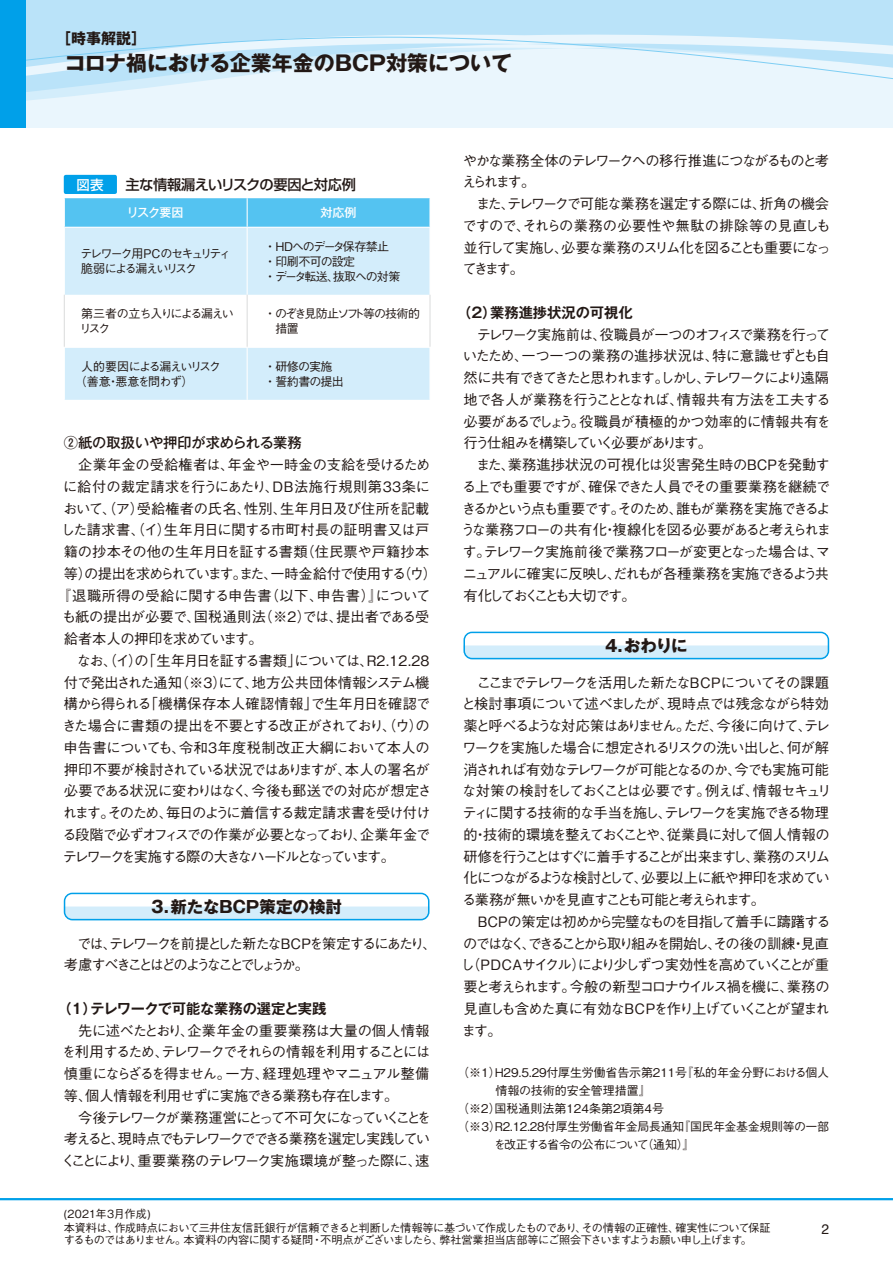
<style>
.page{position:relative;width:893px;height:1263px;background:#fff}
.page>*{position:absolute;margin:0;border:0;box-sizing:border-box;transform-origin:0 0}
.t1{font:700 21px "Gothic MB101 Pro";color:#221815}
.t2{font:700 16.5px "Gothic MB101 Pro";letter-spacing:-.02em;color:#221815}
.t3{font:700 15px "Gothic MB101 Pro";color:#221815}
.t4{font:500 14.25px/21.8px "Gothic BBB Pro";letter-spacing:-.08em;color:#221815}
.t5{font:500 14.25px/21.8px "Gothic BBB Pro";letter-spacing:-.105em;color:#221815}
.t6{font:500 14.25px "Gothic BBB Pro";letter-spacing:-.01em;color:#221815}
.t7{font:500 14.25px "Gothic BBB Pro";letter-spacing:-.06em;color:#221815}
.t8{font:500 14.25px "Gothic BBB Pro";letter-spacing:-.015em;color:#221815}
.t9{font:500 14.25px "Gothic BBB Pro";letter-spacing:-.05em;color:#221815}
.t10{font:500 14.25px/21.8px "Gothic BBB Pro";letter-spacing:-.15em;color:#221815}
.t11{font:500 14.25px "Gothic BBB Pro";letter-spacing:.035em;color:#221815}
.t12{font:500 14.25px "Gothic BBB Pro";letter-spacing:.01em;color:#221815}
.t13{font:500 14.25px "Gothic BBB Pro";letter-spacing:-.005em;color:#221815}
.t14{font:500 14.25px "Gothic BBB Pro";letter-spacing:.02em;color:#221815}
.t15{font:500 14.25px "Gothic BBB Pro";letter-spacing:-.145em;color:#221815}
.t16{font:700 14.25px "Gothic MB101 Pro De";letter-spacing:-.02em;color:#221815}
.t17{font:500 14.25px "Shin Go Pro";letter-spacing:-.035em;color:#221815}
.t18{font:500 14.25px "Gothic MB101 Pro";letter-spacing:-.005em;color:#221815}
.t19{font:700 14.25px "Gothic MB101 Pro De";color:#221815}
.t20{font:13.8px "Helvetica";color:#221815}
.t21{font:500 13.5px "Shin Go Pro";color:#fff}
.t22{font:500 12px "Gothic BBB Pro";letter-spacing:-.015em;color:#221815}
.t23{font:500 12px "Gothic BBB Pro";letter-spacing:-.03em;color:#221815}
.t24{font:500 12px/15px "Gothic BBB Pro";letter-spacing:-.08em;color:#221815}
.t25{font:500 12px "Gothic BBB Pro";color:#221815}
.t26{font:500 12px/15px "Gothic BBB Pro";letter-spacing:-.15em;color:#221815}
.t27{font:500 12px/15px "Gothic BBB Pro";letter-spacing:-.105em;color:#221815}
.t28{font:500 12px "Gothic BBB Pro";letter-spacing:-.07em;color:#221815}
.t29{font:500 12px/15px "Gothic BBB Pro";letter-spacing:-.115em;color:#221815}
.t30{font:500 12px/15px "Gothic BBB Pro";letter-spacing:-.11em;color:#221815}
.t31{font:500 12px/15px "Gothic BBB Pro";letter-spacing:-.05em;color:#221815}
.t32{font:500 12px "Gothic MB101 Pro";letter-spacing:-.025em;color:#fff}
.t33{font:500 11.1px/14.9px "Gothic BBB Pro";letter-spacing:-.05em;color:#221815}
.t34{font:500 11.1px "Gothic BBB Pro";letter-spacing:-.07em;color:#221815}
</style>
<div class="page">
<div style="left:0;top:9px;width:893px;height:119px;background:#eaf6fd"></div>
<div style="left:26px;top:0;width:867px;height:37px;background:#bae3f9"></div>
<svg style="left:26px;top:37px;width:867px;height:64px"></svg>
<div style="left:0;top:0;width:26px;height:128px;background:#00a0e9"></div>
<div style="left:64px;top:175px;width:53px;height:19px;background:#00a0e9;border-radius:2px"></div>
<svg style="left:65px;top:228px;width:364px;height:172px;fill:#d3edfb"></svg>
<hr style="left:247px;top:228px;width:1px;height:67px;background:#fff">
<hr style="left:64px;top:347px;width:183px;height:1px;background:#fff">
<hr style="left:247px;top:347px;width:184px;height:1px;background:#fff">
<hr style="left:247px;top:348px;width:1px;height:52px;background:#fff">
<hr style="left:64px;top:295px;width:1px;height:52px;background:#dcdddd">
<hr style="left:247px;top:295px;width:1px;height:52px;background:#dcdddd">
<hr style="left:429px;top:295px;width:2px;height:52px;background:#dcdddd">
<svg style="left:64px;top:198px;width:365px;height:29px;background:#57c4f1"></svg>
<svg style="left:64px;top:893px;width:365px;height:27px"></svg>
<svg style="left:463px;top:632px;width:366px;height:27px"></svg>
<hr style="left:0;top:1198px;width:893px;height:2px;background:#00a0e9">
<p class="t3" style="left:56px;top:26px;width:91px">［時事解説］</p>
<h1 class="t1" style="left:65px;top:46px;width:449px">コロナ禍における企業年金のＢＣＰ対策について</h1>
<p class="t21" style="left:77px;top:173px;width:28px">図表</p>
<p class="t17" style="left:125px;top:173px;width:232px">主な情報漏えいリスクの要因と対応例</p>
<p class="t32" style="left:127px;top:203px;width:58px">リスク要因</p>
<p class="t32" style="left:321px;top:203px;width:37px">対応例</p>
<p class="t26" style="left:81px;top:245px;width:152px">テレワーク用PCのセキュリティ脆弱による漏えいリスク</p>
<p class="t24" style="left:264px;top:237px;width:138px">・HDへのデータ保存禁止・印刷不可の設定<br>・データ転送、抜取への対策</p>
<p class="t30" style="left:79px;top:305px;width:156px">第三者の立ち入りによる漏えいリスク</p>
<p class="t29" style="left:264px;top:305px;width:157px">・のぞき見防止ソフト等の技術的　措置</p>
<p class="t27" style="left:75px;top:357px;width:147px;text-indent:6px">人的要因による漏えいリスク（善意・悪意を問わず）</p>
<p class="t31" style="left:264px;top:357px;width:81px">・研修の実施・誓約書の提出</p>
<p class="t18" style="left:64px;top:431px;width:240px">②紙の取扱いや押印が求められる業務</p>
<p class="t8" style="left:64px;top:453px;width:368px">　企業年金の受給権者は、年金や一時金の支給を受けるため</p>
<p class="t11" style="left:63px;top:475px;width:368px">に給付の裁定請求を行うにあたり、DB法施行規則第33条に</p>
<p class="t8" style="left:63px;top:497px;width:368px">おいて、（ア）受給権者の氏名、性別、生年月日及び住所を記載</p>
<p class="t6" style="left:61px;top:519px;width:370px">した請求書、（イ）生年月日に関する市町村長の証明書又は戸</p>
<p class="t13" style="left:64px;top:540px;width:367px">籍の抄本その他の生年月日を証する書類（住民票や戸籍抄本</p>
<p class="t4" style="left:64px;top:561px;width:375px">等）の提出を求められています。また、一時金給付で使用する（ウ）</p>
<p class="t12" style="left:57px;top:584px;width:375px">『退職所得の受給に関する申告書（以下、申告書）』について</p>
<p class="t6" style="left:62px;top:606px;width:369px">も紙の提出が必要で、国税通則法（※２）では、提出者である受</p>
<p class="t4" style="left:64px;top:626px;width:200px">給者本人の押印を求めています。</p>
<p class="t4" style="left:64px;top:648px;width:367px">　なお、（イ）の「生年月日を証する書類」については、R2.12.28</p>
<p class="t7" style="left:64px;top:671px;width:367px">付で発出された通知（※３）にて、地方公共団体情報システム機</p>
<p class="t9" style="left:64px;top:693px;width:368px">構から得られる「機構保存本人確認情報」で生年月日を確認で</p>
<p class="t4" style="left:62px;top:713px;width:369px">きた場合に書類の提出を不要とする改正がされており、（ウ）の</p>
<p class="t14" style="left:64px;top:736px;width:368px">申告書についても、令和3年度税制改正大綱において本人の</p>
<p class="t7" style="left:64px;top:758px;width:367px">押印不要が検討されている状況ではありますが、本人の署名が</p>
<p class="t9" style="left:64px;top:779px;width:369px">必要である状況に変わりはなく、今後も郵送での対応が想定さ</p>
<p class="t4" style="left:63px;top:800px;width:369px">れます。そのため、毎日のように着信する裁定請求書を受け付け</p>
<p class="t4" style="left:62px;top:822px;width:370px">る段階で必ずオフィスでの作業が必要となっており、企業年金で</p>
<p class="t15" style="left:63px;top:845px;width:334px">テレワークを実施する際の大きなハードルとなっています。</p>
<p class="t2" style="left:149px;top:893px;width:194px">３．新たなＢＣＰ策定の検討</p>
<p class="t10" style="left:64px;top:931px;width:374px">　では、テレワークを前提とした新たなBCPを策定するにあたり、考慮すべきことはどのようなことでしょうか。</p>
<p class="t16" style="left:57px;top:997px;width:270px">（１）テレワークで可能な業務の選定と実践</p>
<p class="t4" style="left:61px;top:1018px;width:372px">　先に述べたとおり、企業年金の重要業務は大量の個人情報を利用するため、テレワークでそれらの情報を利用することには慎重にならざるを得ません。一方、経理処理やマニュアル整備等、個人情報を利用せずに実施できる業務も存在します。<br>　今後テレワークが業務運営にとって不可欠になっていくことを考えると、現時点でもテレワークでできる業務を選定し実践していくことにより、重要業務のテレワーク実施環境が整った際に、速</p>
<p class="t4" style="left:462px;top:148px;width:370px">やかな業務全体のテレワークへの移行推進につながるものと考えられます。<br>　また、テレワークで可能な業務を選定する際には、折角の機会ですので、それらの業務の必要性や無駄の排除等の見直しも並行して実施し、必要な業務のスリム化を図ることも重要になってきます。</p>
<p class="t19" style="left:457px;top:301px;width:177px">（２）業務進捗状況の可視化</p>
<p class="t4" style="left:461px;top:322px;width:372px">　テレワーク実施前は、役職員が一つのオフィスで業務を行っていたため、一つ一つの業務の進捗状況は、特に意識せずとも自然に共有できてきたと思われます。しかし、テレワークにより遠隔地で各人が業務を行うこととなれば、情報共有方法を工夫する必要があるでしょう。役職員が積極的かつ効率的に情報共有を行う仕組みを構築していく必要があります。<br>　また、業務進捗状況の可視化は災害発生時のBCPを発動する上でも重要ですが、確保できた人員でその重要業務を継続できるかという点も重要です。そのため、誰もが業務を実施できるような業務フローの共有化・複線化を図る必要があると考えられます。テレワーク実施前後で業務フローが変更となった場合は、マニュアルに確実に反映し、だれもが各種業務を実施できるよう共有化しておくことも大切です。</p>
<p class="t2" style="left:605px;top:632px;width:84px">4．おわりに</p>
<p class="t5" style="left:460px;top:670px;width:372px">　ここまでテレワークを活用した新たなBCPについてその課題と検討事項について述べましたが、現時点では残念ながら特効薬と呼べるような対応策はありません。ただ、今後に向けて、テレワークを実施した場合に想定されるリスクの洗い出しと、何が解消されれば有効なテレワークが可能となるのか、今でも実施可能な対策の検討をしておくことは必要です。例えば、情報セキュリティに関する技術的な手当を施し、テレワークを実施できる物理的・技術的環境を整えておくことや、従業員に対して個人情報の研修を行うことはすぐに着手することが出来ますし、業務のスリム化につながるような検討として、必要以上に紙や押印を求めている業務が無いかを見直すことも可能と考えられます。<br>　BCPの策定は初めから完璧なものを目指して着手に躊躇するのではなく、できることから取り組みを開始し、その後の訓練・見直し（PDCAサイクル）により少しずつ実効性を高めていくことが重要と考えられます。今般の新型コロナウイルス禍を機に、業務の見直しも含めた真に有効なBCPを作り上げていくことが望まれます。</p>
<p class="t22" style="left:457px;top:1063px;width:374px">（※１）H29.5.29付厚生労働省告示第211号『私的年金分野における個人</p>
<p class="t25" style="left:495px;top:1081px;width:157px">情報の技術的安全管理措置』</p>
<p class="t25" style="left:457px;top:1099px;width:209px">（※２）国税通則法第124条第2項第4号</p>
<p class="t23" style="left:457px;top:1117px;width:373px">（※3）R2.12.28付厚生労働省年金局長通知『国民年金基金規則等の一部</p>
<p class="t28" style="left:494px;top:1135px;width:202px">を改正する省令の公布について（通知）』</p>
<p class="t33" style="left:64px;top:1204px;width:708px">(2021年3月作成)<br>本資料は、作成時点において三井住友信託銀行が信頼できると判断した情報等に基づいて作成したものであり、その情報の正確性、確実性について保証</p>
<p class="t34" style="left:64px;top:1231px;width:690px">するものではありません。本資料の内容に関する疑問・不明点がございましたら、弊社営業担当店部等にご照会下さいますようお願い申し上げます。</p>
<p class="t20" style="left:821px;top:1219px;width:9px">2</p>
</div>
